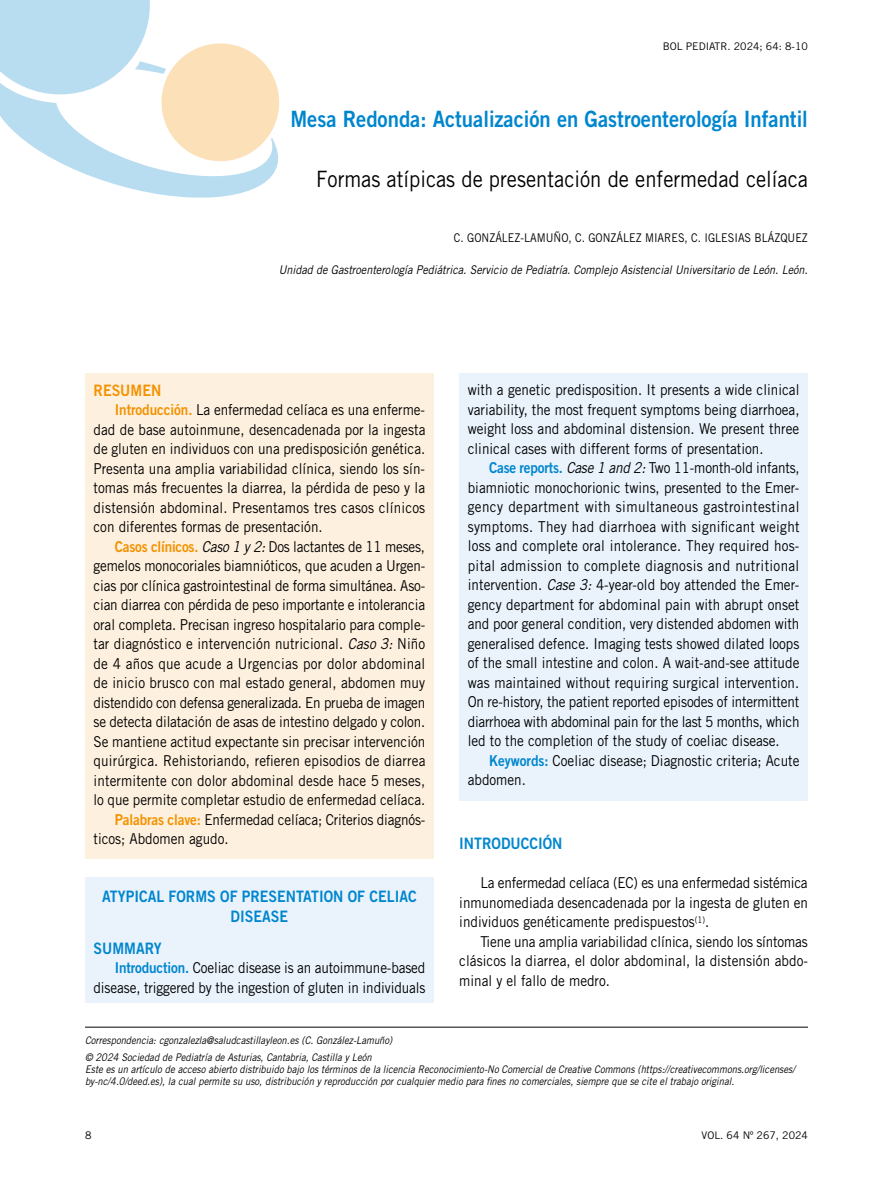
<style>
.page{position:relative;width:893px;height:1191px;background:#fff}
.page>*{position:absolute;margin:0;border:0;box-sizing:border-box;transform-origin:0 0}
.t1{font:22.5px "Trade Gothic LT Std Bd 2";color:#0086ce;scale:.9 1}
.t2{font:22.5px "Trade Gothic LT Std";color:#000;scale:.9 1}
.t3{font:15.75px/19.5px "Trade Gothic LT Std Bd 2";color:#0086ce;text-align:center;scale:.9 1}
.t4{font:15.75px "Trade Gothic LT Std Bd 2";color:#f39200;scale:.9 1}
.t5{font:15px/19.5px "Trade Gothic LT Std";color:#000;text-align:justify;scale:.9 1}
.t6{font:15px "Trade Gothic LT Std";letter-spacing:-.02em;color:#000;scale:.9 1}
.t7{font:italic 12px "Trade Gothic LT Std";color:#000;scale:.9 1}
.t8{font:12px "Trade Gothic LT Std";color:#000;scale:.9 1}
.t9{font:italic 10.5px/16.2px "Trade Gothic LT Std";color:#000;scale:.9 1}
.t10{font:10.5px "Trade Gothic LT Std";color:#000}
.s1{font-family:"Trade Gothic LT Std Bd 2";color:#f39200}
.s2{font-style:italic}
.s3{font-family:"Trade Gothic LT Std Bd 2";color:#0086ce}
</style>
<div class="page">
<div style="left:85px;top:877px;width:349px;height:125px;background:#eaf3fc"></div>
<div style="left:459px;top:374px;width:349px;height:426px;background:#eaf3fc"></div>
<div style="left:85px;top:374px;width:349px;height:485px;background:#fef0de"></div>
<svg style="left:0;top:0;width:279px;height:198px"></svg>
<hr style="left:85px;top:1027px;width:723px;height:1px;background:#000">
<p class="t10" style="left:663px;top:40px;width:147px">BOL PEDIATR. 2024; 64: 8-10</p>
<h1 class="t1" style="left:290px;top:105px;width:576px">Mesa Redonda: Actualización en Gastroenterología Infantil</h1>
<h1 class="t2" style="left:316px;top:165px;width:548px">Formas atípicas de presentación de enfermedad celíaca</h1>
<p class="t8" style="left:454px;top:230px;width:395px">C. GONZÁLEZ-LAMUÑO, C. GONZÁLEZ MIARES, C. IGLESIAS BLÁZQUEZ</p>
<p class="t7" style="left:279px;top:262px;width:589px">Unidad de Gastroenterología Pediátrica. Servicio de Pediatría. Complejo Asistencial Universitario de León. León.</p>
<p class="t4" style="left:94px;top:380px;width:77px">RESUMEN</p>
<p class="t5" style="left:94px;top:400px;width:370px;text-indent:21px"><span class="s1">Introducción.</span> La enfermedad celíaca es una enferme&shy;dad de base autoinmune, desencadenada por la ingesta de gluten en individuos con una predisposición genética.<br>Presenta una amplia variabilidad clínica, siendo los sín&shy;tomas más frecuentes la diarrea, la pérdida de peso y la distensión abdominal. Presentamos tres casos clínicos con diferentes formas de presentación.</p>
<p class="t5" style="left:115px;top:536px;width:346px"><span class="s1">Casos clínicos.</span> <span class="s2">Caso 1 y 2:</span> Dos lactantes de 11 meses,</p>
<p class="t5" style="left:94px;top:556px;width:370px">gemelos monocoriales biamnióticos, que acuden a Urgen-</p>
<p class="t5" style="left:94px;top:575px;width:370px">cias por clínica gastrointestinal de forma simultánea. Aso-</p>
<p class="t5" style="left:94px;top:595px;width:370px">cian diarrea con pérdida de peso importante e intolerancia</p>
<p class="t5" style="left:94px;top:614px;width:370px">oral completa. Precisan ingreso hospitalario para comple-</p>
<p class="t5" style="left:94px;top:634px;width:370px">tar diagnóstico e intervención nutricional. <span class="s2">Caso 3:</span> Niño</p>
<p class="t5" style="left:94px;top:653px;width:370px">de 4 años que acude a Urgencias por dolor abdominal</p>
<p class="t5" style="left:94px;top:673px;width:370px">de inicio brusco con mal estado general, abdomen muy</p>
<p class="t6" style="left:94px;top:693px;width:370px">distendido con defensa generalizada. En prueba de imagen</p>
<p class="t5" style="left:94px;top:712px;width:370px">se detecta dilatación de asas de intestino delgado y colon.</p>
<p class="t5" style="left:94px;top:731px;width:370px">Se mantiene actitud expectante sin precisar intervención</p>
<p class="t5" style="left:94px;top:751px;width:370px">quirúrgica. Rehistoriando, refieren episodios de diarrea</p>
<p class="t5" style="left:94px;top:770px;width:370px">intermitente con dolor abdominal desde hace 5 meses,</p>
<p class="t5" style="left:94px;top:790px;width:370px">lo que permite completar estudio de enfermedad celíaca.</p>
<p class="t5" style="left:115px;top:809px;width:347px"><span class="s1">Palabras clave:</span> Enfermedad celíaca; Criterios diagnós-</p>
<p class="t5" style="left:94px;top:829px;width:151px">ticos; Abdomen agudo.</p>
<p class="t3" style="left:102px;top:886px;width:351px">ATYPICAL FORMS OF PRESENTATION OF CELIAC<br>DISEASE</p>
<p class="t3" style="left:94px;top:938px;width:77px">SUMMARY</p>
<p class="t5" style="left:94px;top:958px;width:370px;text-align:right"><span class="s3">Introduction.</span> Coeliac disease is an autoimmune-based disease, triggered by the ingestion of gluten in individuals</p>
<p class="t5" style="left:468px;top:380px;width:370px">with a genetic predisposition. It presents a wide clinical variability, the most frequent symptoms being diarrhoea, weight loss and abdominal distension. We present three clinical cases with different forms of presentation.</p>
<p class="t5" style="left:468px;top:458px;width:370px;text-indent:21px"><span class="s3">Case reports.</span> <span class="s2">Case 1 and 2:</span> Two 11-month-old infants, biamniotic monochorionic twins, presented to the Emer&shy;gency department with simultaneous gastrointestinal symptoms. They had diarrhoea with significant weight loss and complete oral intolerance. They required hos&shy;pital admission to complete diagnosis and nutritional intervention. <span class="s2">Case 3:</span> 4-year-old boy attended the Emer&shy;gency department for abdominal pain with abrupt onset and poor general condition, very distended abdomen with generalised defence. Imaging tests showed dilated loops of the small intestine and colon. A wait-and-see attitude was maintained without requiring surgical intervention.<br>On re-history, the patient reported episodes of intermittent diarrhoea with abdominal pain for the last 5 months, which led to the completion of the study of coeliac disease.</p>
<p class="t5" style="left:468px;top:750px;width:370px;text-indent:21px"><span class="s3">Keywords:</span> Coeliac disease; Diagnostic criteria; Acute abdomen.</p>
<p class="t3" style="left:459px;top:833px;width:116px">INTRODUCCIÓN</p>
<p class="t5" style="left:459px;top:873px;width:389px;text-indent:21px">La enfermedad celíaca (EC) es una enfermedad sistémica inmunomediada desencadenada por la ingesta de gluten en individuos genéticamente predispuestos<sup>(1)</sup>.</p>
<p class="t5" style="left:459px;top:931px;width:389px;text-indent:21px">Tiene una amplia variabilidad clínica, siendo los síntomas clásicos la diarrea, el dolor abdominal, la distensión abdo&shy;minal y el fallo de medro.</p>
<p class="t9" style="left:85px;top:1032px;width:343px">Correspondencia: cgonzalezla@saludcastillayleon.es (C. González-Lamuño) © 2024 Sociedad de Pediatría de Asturias, Cantabria, Castilla y León</p>
<p class="t9" style="left:85px;top:1063px;width:790px;line-height:12px">Este es un artículo de acceso abierto distribuido bajo los términos de la licencia Reconocimiento-No Comercial de Creative Commons (https://creativecommons.org/licenses/ by-nc/4.0/deed.es), la cual permite su uso, distribución y reproducción por cualquier medio para fines no comerciales, siempre que se cite el trabajo original.</p>
<p class="t10" style="left:85px;top:1129px;width:8px">8</p>
<p class="t10" style="left:702px;top:1129px;width:108px">VOL. 64 Nº 267, 2024</p>
</div>
